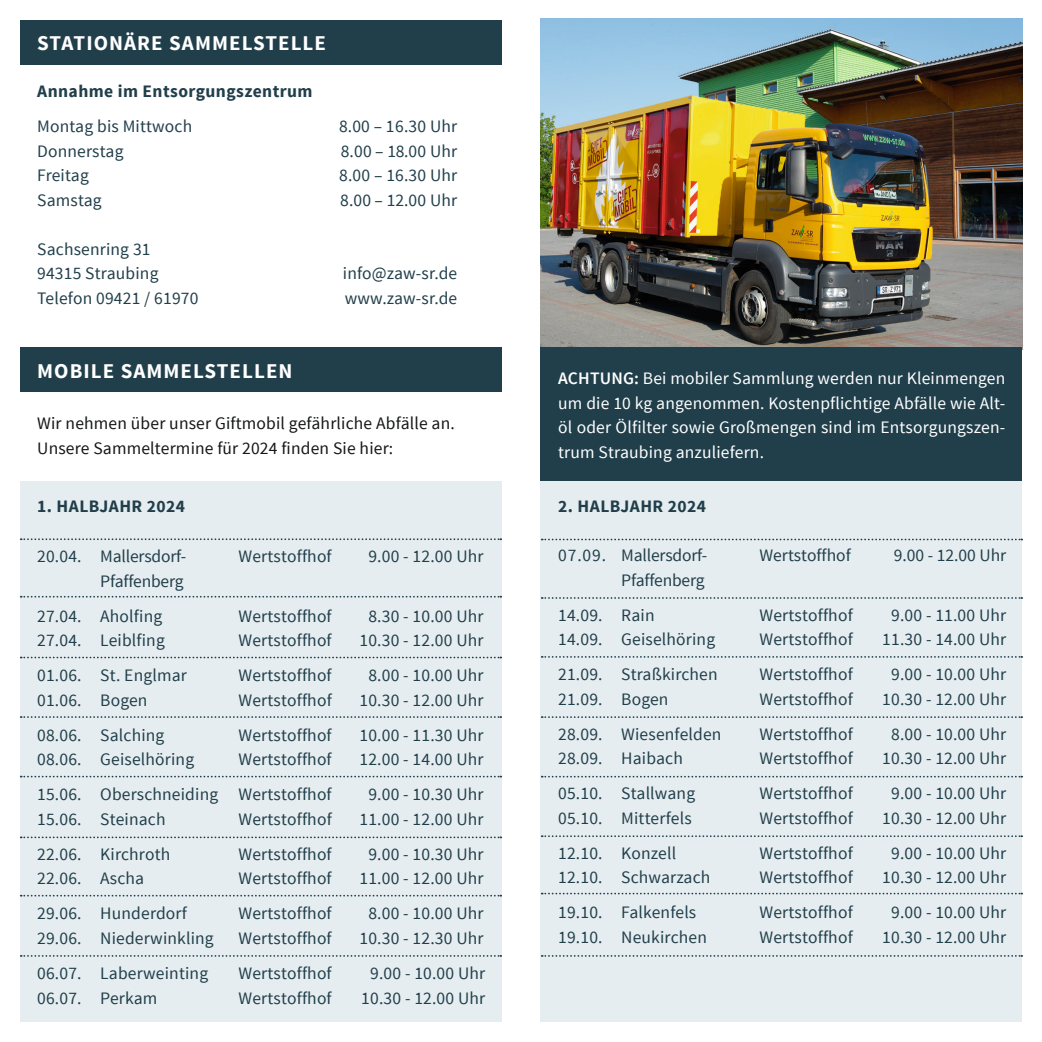
<style>
.page{position:relative;width:1042px;height:1042px;background:#fff}
.page>*{position:absolute;margin:0;border:0;box-sizing:border-box;transform-origin:0 0}
.t1{font:700 21px "Source Sans Pro";letter-spacing:.05em;color:#fff}
.t2{font:17.5px/24.5px "Source Sans Pro";letter-spacing:.01em;color:#213f4b}
.t3{font:17.5px/24.5px "Source Sans Pro";letter-spacing:.01em;color:#fff;text-align:justify}
.t4{font:17.5px/24.5px "Source Sans Pro";letter-spacing:.01em;color:#151616}
.t5{font:17.5px/35px "Source Sans Pro";letter-spacing:-.01em;color:#213f4b}
.t6{font:700 17.5px "Source Sans Pro";letter-spacing:.025em;color:#213f4b}
.s1{font-weight:600}
</style>
<div class="page">
<div style="left:20px;top:20px;width:481px;height:44px;background:#213f4b"></div>
<div style="left:541px;top:481px;width:481px;height:541px;background:#e6edf0"></div>
<div style="left:20px;top:481px;width:481px;height:541px;background:#e6edf0"></div>
<img style="left:541px;top:19px;width:481px;height:328px">
<div style="left:541px;top:347px;width:481px;height:134px;background:#213f4b"></div>
<svg style="left:542px;top:597px;width:480px;height:2px"></svg>
<svg style="left:542px;top:538px;width:480px;height:2px"></svg>
<svg style="left:542px;top:656px;width:480px;height:2px"></svg>
<svg style="left:542px;top:716px;width:480px;height:2px"></svg>
<svg style="left:542px;top:776px;width:480px;height:1px"></svg>
<svg style="left:542px;top:835px;width:480px;height:2px"></svg>
<svg style="left:542px;top:892px;width:480px;height:2px"></svg>
<svg style="left:21px;top:596px;width:480px;height:1px"></svg>
<svg style="left:21px;top:538px;width:480px;height:2px"></svg>
<svg style="left:21px;top:656px;width:480px;height:2px"></svg>
<svg style="left:21px;top:716px;width:480px;height:2px"></svg>
<svg style="left:21px;top:776px;width:480px;height:1px"></svg>
<svg style="left:21px;top:836px;width:480px;height:2px"></svg>
<svg style="left:21px;top:895px;width:480px;height:1px"></svg>
<svg style="left:21px;top:955px;width:480px;height:2px"></svg>
<svg style="left:542px;top:955px;width:480px;height:2px"></svg>
<div style="left:20px;top:347px;width:481px;height:45px;background:#213f4b"></div>
<p class="t1" style="left:37px;top:30px;width:290px">STATIONÄRE SAMMELSTELLE</p>
<p class="t6" style="left:37px;top:80px;width:277px">Annahme im Entsorgungszentrum</p>
<p class="t2" style="left:37px;top:114px;width:157px">Montag bis Mittwoch</p>
<p class="t2" style="left:339px;top:114px;width:120px">8.00 – 16.30 Uhr</p>
<p class="t2" style="left:37px;top:139px;width:88px">Donnerstag</p>
<p class="t2" style="left:341px;top:139px;width:118px">8.00 – 18.00 Uhr</p>
<p class="t2" style="left:37px;top:163px;width:53px">Freitag</p>
<p class="t2" style="left:339px;top:163px;width:120px">8.00 – 16.30 Uhr</p>
<p class="t2" style="left:37px;top:188px;width:66px">Samstag</p>
<p class="t2" style="left:340px;top:188px;width:119px">8.00 – 12.00 Uhr</p>
<p class="t2" style="left:37px;top:237px;width:123px">Sachsenring 31<br>94315 Straubing</p>
<p class="t2" style="left:343px;top:261px;width:116px">info@zaw-sr.de</p>
<p class="t2" style="left:37px;top:286px;width:163px">Telefon 09421 / 61970</p>
<p class="t2" style="left:345px;top:286px;width:114px">www.zaw-sr.de</p>
<p class="t1" style="left:37px;top:357px;width:257px">MOBILE SAMMELSTELLEN</p>
<p class="t4" style="left:37px;top:411px;width:419px">Wir nehmen über unser Giftmobil gefährliche Abfälle an.<br>Unsere Sammeltermine für 2024 finden Sie hier:</p>
<p class="t6" style="left:37px;top:495px;width:149px">1. HALBJAHR 2024</p>
<p class="t5" style="left:37px;top:539px;width:151px">20.04. Mallersdorf-</p>
<p class="t2" style="left:238px;top:544px;width:95px">Wertstoffhof</p>
<p class="t2" style="left:368px;top:544px;width:117px">9.00 - 12.00 Uhr</p>
<p class="t5" style="left:37px;top:564px;width:148px;text-indent:63px">Pfaffenberg<br>27.04. Aholfing</p>
<p class="t2" style="left:238px;top:604px;width:95px">Wertstoffhof</p>
<p class="t2" style="left:368px;top:604px;width:117px">8.30 - 10.00 Uhr</p>
<p class="t2" style="left:37px;top:628px;width:129px">27.04. Leiblfing</p>
<p class="t2" style="left:238px;top:628px;width:95px">Wertstoffhof</p>
<p class="t2" style="left:359px;top:628px;width:126px">10.30 - 12.00 Uhr</p>
<p class="t2" style="left:37px;top:663px;width:151px">01.06. St. Englmar</p>
<p class="t2" style="left:238px;top:663px;width:95px">Wertstoffhof</p>
<p class="t2" style="left:368px;top:663px;width:117px">8.00 - 10.00 Uhr</p>
<p class="t2" style="left:37px;top:688px;width:112px">01.06. Bogen</p>
<p class="t2" style="left:238px;top:688px;width:95px">Wertstoffhof</p>
<p class="t2" style="left:359px;top:688px;width:126px">10.30 - 12.00 Uhr</p>
<p class="t2" style="left:37px;top:723px;width:129px">08.06. Salching</p>
<p class="t2" style="left:238px;top:723px;width:95px">Wertstoffhof</p>
<p class="t2" style="left:359px;top:723px;width:126px">10.00 - 11.30 Uhr</p>
<p class="t2" style="left:37px;top:747px;width:158px">08.06. Geiselhöring</p>
<p class="t2" style="left:238px;top:747px;width:95px">Wertstoffhof</p>
<p class="t2" style="left:359px;top:747px;width:126px">12.00 - 14.00 Uhr</p>
<p class="t2" style="left:37px;top:782px;width:296px">15.06. Oberschneiding Wertstoffhof</p>
<p class="t2" style="left:368px;top:782px;width:117px">9.00 - 10.30 Uhr</p>
<p class="t2" style="left:37px;top:807px;width:130px">15.06. Steinach</p>
<p class="t2" style="left:238px;top:807px;width:95px">Wertstoffhof</p>
<p class="t2" style="left:359px;top:807px;width:126px">11.00 - 12.00 Uhr</p>
<p class="t2" style="left:37px;top:842px;width:135px">22.06. Kirchroth</p>
<p class="t2" style="left:238px;top:842px;width:95px">Wertstoffhof</p>
<p class="t2" style="left:368px;top:842px;width:117px">9.00 - 10.30 Uhr</p>
<p class="t2" style="left:37px;top:866px;width:109px">22.06. Ascha</p>
<p class="t2" style="left:238px;top:866px;width:95px">Wertstoffhof</p>
<p class="t2" style="left:359px;top:866px;width:126px">11.00 - 12.00 Uhr</p>
<p class="t2" style="left:37px;top:901px;width:151px">29.06. Hunderdorf</p>
<p class="t2" style="left:238px;top:901px;width:95px">Wertstoffhof</p>
<p class="t2" style="left:368px;top:901px;width:117px">8.00 - 10.00 Uhr</p>
<p class="t2" style="left:37px;top:926px;width:178px">29.06. Niederwinkling</p>
<p class="t2" style="left:238px;top:926px;width:95px">Wertstoffhof</p>
<p class="t2" style="left:359px;top:926px;width:126px">10.30 - 12.30 Uhr</p>
<p class="t2" style="left:37px;top:961px;width:172px">06.07. Laberweinting</p>
<p class="t2" style="left:238px;top:961px;width:95px">Wertstoffhof</p>
<p class="t2" style="left:370px;top:961px;width:117px">9.00 - 10.00 Uhr</p>
<p class="t2" style="left:37px;top:985px;width:122px">06.07. Perkam</p>
<p class="t2" style="left:238px;top:985px;width:95px">Wertstoffhof</p>
<p class="t2" style="left:361px;top:985px;width:126px">10.30 - 12.00 Uhr</p>
<p class="t3" style="left:558px;top:366px;width:448px"><span class="s1">ACHTUNG:</span> Bei mobiler Sammlung werden nur Kleinmengen um die 10 kg angenommen. Kostenpflichtige Abfälle wie Alt&shy;öl oder Ölfilter sowie Großmengen sind im Entsorgungszen&shy;trum Straubing anzuliefern.</p>
<p class="t6" style="left:558px;top:495px;width:149px">2. HALBJAHR 2024</p>
<p class="t5" style="left:558px;top:538px;width:151px">07.09. Mallersdorf-</p>
<p class="t2" style="left:759px;top:543px;width:93px">Wertstoffhof</p>
<p class="t2" style="left:894px;top:543px;width:114px">9.00 - 12.00 Uhr</p>
<p class="t5" style="left:558px;top:563px;width:148px;text-indent:63px">Pfaffenberg<br>14.09. Rain</p>
<p class="t2" style="left:759px;top:603px;width:95px">Wertstoffhof</p>
<p class="t2" style="left:891px;top:603px;width:117px">9.00 - 11.00 Uhr</p>
<p class="t2" style="left:558px;top:627px;width:158px">14.09. Geiselhöring</p>
<p class="t2" style="left:759px;top:627px;width:95px">Wertstoffhof</p>
<p class="t2" style="left:882px;top:627px;width:126px">11.30 - 14.00 Uhr</p>
<p class="t2" style="left:558px;top:662px;width:161px">21.09. Straßkirchen</p>
<p class="t2" style="left:759px;top:662px;width:95px">Wertstoffhof</p>
<p class="t2" style="left:891px;top:662px;width:117px">9.00 - 10.00 Uhr</p>
<p class="t2" style="left:558px;top:687px;width:112px">21.09. Bogen</p>
<p class="t2" style="left:759px;top:687px;width:95px">Wertstoffhof</p>
<p class="t2" style="left:882px;top:687px;width:126px">10.30 - 12.00 Uhr</p>
<p class="t2" style="left:558px;top:722px;width:165px">28.09. Wiesenfelden</p>
<p class="t2" style="left:759px;top:722px;width:95px">Wertstoffhof</p>
<p class="t2" style="left:891px;top:722px;width:117px">8.00 - 10.00 Uhr</p>
<p class="t2" style="left:558px;top:746px;width:126px">28.09. Haibach</p>
<p class="t2" style="left:759px;top:746px;width:95px">Wertstoffhof</p>
<p class="t2" style="left:882px;top:746px;width:126px">10.30 - 12.00 Uhr</p>
<p class="t2" style="left:558px;top:781px;width:138px">05.10. Stallwang</p>
<p class="t2" style="left:759px;top:781px;width:95px">Wertstoffhof</p>
<p class="t2" style="left:891px;top:781px;width:117px">9.00 - 10.00 Uhr</p>
<p class="t2" style="left:558px;top:806px;width:135px">05.10. Mitterfels</p>
<p class="t2" style="left:759px;top:806px;width:95px">Wertstoffhof</p>
<p class="t2" style="left:882px;top:806px;width:126px">10.30 - 12.00 Uhr</p>
<p class="t2" style="left:558px;top:841px;width:119px">12.10. Konzell</p>
<p class="t2" style="left:759px;top:841px;width:95px">Wertstoffhof</p>
<p class="t2" style="left:891px;top:841px;width:117px">9.00 - 10.00 Uhr</p>
<p class="t2" style="left:558px;top:865px;width:154px">12.10. Schwarzach</p>
<p class="t2" style="left:759px;top:865px;width:95px">Wertstoffhof</p>
<p class="t2" style="left:882px;top:865px;width:126px">10.30 - 12.00 Uhr</p>
<p class="t2" style="left:558px;top:900px;width:140px">19.10. Falkenfels</p>
<p class="t2" style="left:759px;top:900px;width:95px">Wertstoffhof</p>
<p class="t2" style="left:891px;top:900px;width:117px">9.00 - 10.00 Uhr</p>
<p class="t2" style="left:558px;top:925px;width:150px">19.10. Neukirchen</p>
<p class="t2" style="left:759px;top:925px;width:95px">Wertstoffhof</p>
<p class="t2" style="left:882px;top:925px;width:126px">10.30 - 12.00 Uhr</p>
</div>
